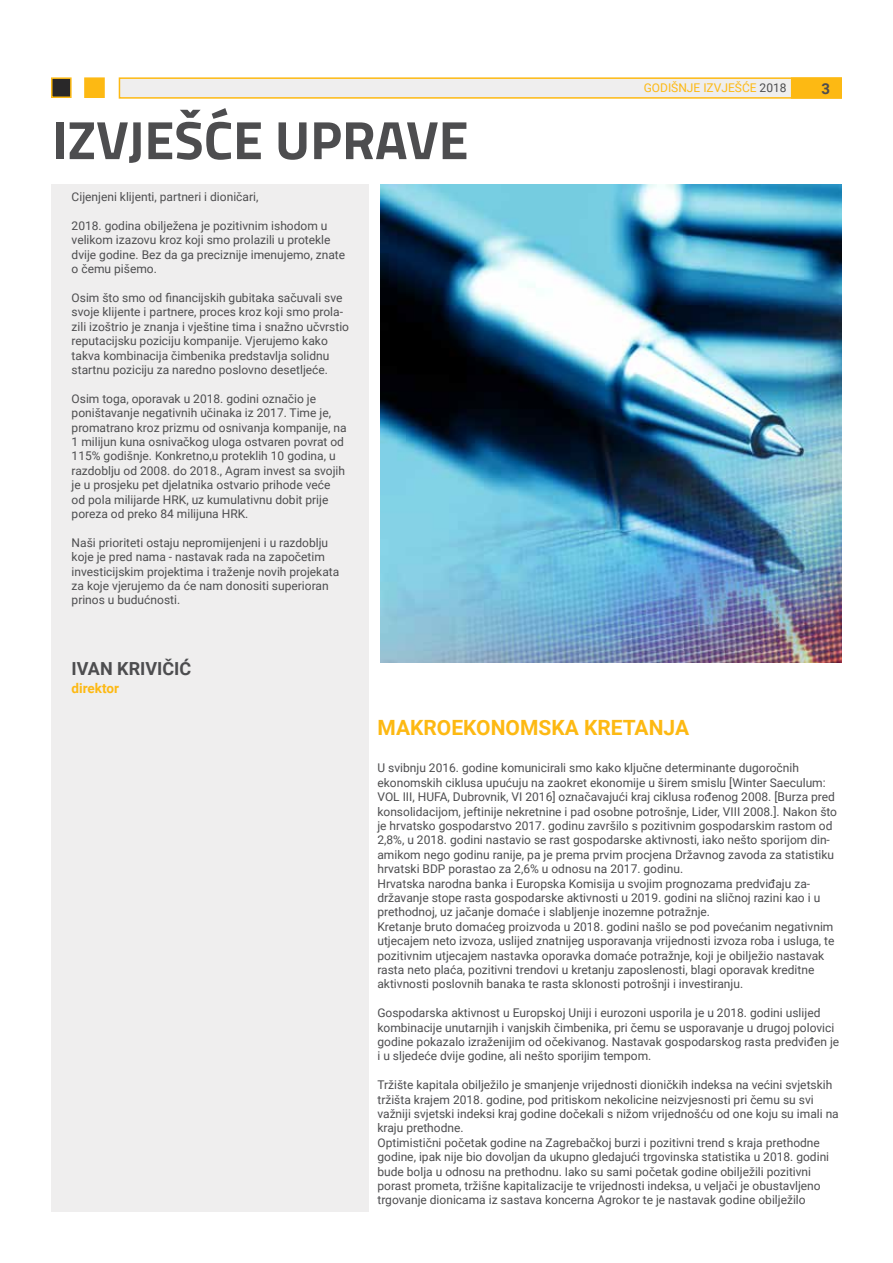
<style>
.page{position:relative;width:893px;height:1263px;background:#fff}
.page>*{position:absolute;margin:0;border:0;box-sizing:border-box;transform-origin:0 0}
.t1{font:700 54px "Titillium";color:#4d4d4f}
.t2{font:700 21px "Roboto";color:#fdb913}
.t3{font:700 18px "Roboto";color:#4d4d4f}
.t4{font:700 15px "Roboto";color:#4d4d4f}
.t5{font:700 13.5px "Roboto";color:#fdb913}
.t6{font:12px/14.4px "Roboto";color:#4d4d4f}
.t7{font:12px "Roboto";color:#fdb913}
.s1{color:#4d4d4f}
</style>
<div class="page">
<div style="left:51px;top:184px;width:317px;height:1028px;background:#efeeee"></div>
<img style="left:380px;top:184px;width:462px;height:478px">
<div style="left:119px;top:77px;width:723px;height:22px;background:#efeeee;border:2px solid #fdb913"></div>
<div style="left:791px;top:77px;width:51px;height:22px;background:#fdb913;border:2px solid #fdb913"></div>
<div style="left:84px;top:77px;width:21px;height:21px;background:#fdb913;border:2px solid #fdb913"></div>
<div style="left:51px;top:77px;width:21px;height:21px;background:#292829;border:2px solid #fdb913"></div>
<h1 class="t1" style="left:52px;top:99px;width:418px">IZVJEŠĆE UPRAVE</h1>
<p class="t6" style="left:72px;top:189px;width:188px">Cijenjeni klijenti, partneri i dioničari,</p>
<p class="t6" style="left:72px;top:218px;width:275px">2018. godina obilježena je pozitivnim ishodom u velikom izazovu kroz koji smo prolazili u protekle dvije godine. Bez da ga preciznije imenujemo, znate o čemu pišemo.</p>
<p class="t6" style="left:72px;top:290px;width:279px">Osim što smo od financijskih gubitaka sačuvali sve svoje klijente i partnere, proces kroz koji smo prola&shy;zili izoštrio je znanja i vještine tima i snažno učvrstio reputacijsku poziciju kompanije. Vjerujemo kako takva kombinacija čimbenika predstavlja solidnu startnu poziciju za naredno poslovno desetljeće.</p>
<p class="t6" style="left:72px;top:391px;width:277px">Osim toga, oporavak u 2018. godini označio je poništavanje negativnih učinaka iz 2017. Time je, promatrano kroz prizmu od osnivanja kompanije, na 1 milijun kuna osnivačkog uloga ostvaren povrat od 115% godišnje. Konkretno,u proteklih 10 godina, u razdoblju od 2008. do 2018., Agram invest sa svojih je u prosjeku pet djelatnika ostvario prihode veće od pola milijarde HRK, uz kumulativnu dobit prije poreza od preko 84 milijuna HRK.</p>
<p class="t6" style="left:72px;top:535px;width:269px">Naši prioriteti ostaju nepromijenjeni i u razdoblju koje je pred nama - nastavak rada na započetim investicijskim projektima i traženje novih projekata za koje vjerujemo da će nam donositi superioran prinos u budućnosti.</p>
<h3 class="t3" style="left:72px;top:656px;width:121px">IVAN KRIVIČIĆ</h3>
<p class="t5" style="left:72px;top:679px;width:49px">direktor</p>
<p class="t7" style="left:644px;top:79px;width:144px">GODIŠNJE IZVJEŠĆE <span class="s1">2018</span></p>
<p class="t4" style="left:821px;top:79px;width:10px">3</p>
<h2 class="t2" style="left:377px;top:713px;width:313px">MAKROEKONOMSKA KRETANJA</h2>
<p class="t6" style="left:377px;top:760px;width:461px">U svibnju 2016. godine komunicirali smo kako ključne determinante dugoročnih ekonomskih ciklusa upućuju na zaokret ekonomije u širem smislu [Winter Saeculum:<br>VOL III, HUFA, Dubrovnik, VI 2016] označavajući kraj ciklusa rođenog 2008. [Burza pred konsolidacijom, jeftinije nekretnine i pad osobne potrošnje, Lider, VIII 2008.]. Nakon što je hrvatsko gospodarstvo 2017. godinu završilo s pozitivnim gospodarskim rastom od 2,8%, u 2018. godini nastavio se rast gospodarske aktivnosti, iako nešto sporijom din&shy;amikom nego godinu ranije, pa je prema prvim procjena Državnog zavoda za statistiku hrvatski BDP porastao za 2,6% u odnosu na 2017. godinu.<br>Hrvatska narodna banka i Europska Komisija u svojim prognozama predviđaju za&shy;državanje stope rasta gospodarske aktivnosti u 2019. godini na sličnoj razini kao i u prethodnoj, uz jačanje domaće i slabljenje inozemne potražnje.<br>Kretanje bruto domaćeg proizvoda u 2018. godini našlo se pod povećanim negativnim utjecajem neto izvoza, uslijed znatnijeg usporavanja vrijednosti izvoza roba i usluga, te pozitivnim utjecajem nastavka oporavka domaće potražnje, koji je obilježio nastavak rasta neto plaća, pozitivni trendovi u kretanju zaposlenosti, blagi oporavak kreditne aktivnosti poslovnih banaka te rasta sklonosti potrošnji i investiranju.</p>
<p class="t6" style="left:377px;top:1005px;width:463px">Gospodarska aktivnost u Europskoj Uniji i eurozoni usporila je u 2018. godini uslijed kombinacije unutarnjih i vanjskih čimbenika, pri čemu se usporavanje u drugoj polovici godine pokazalo izraženijim od očekivanog. Nastavak gospodarskog rasta predviđen je i u sljedeće dvije godine, ali nešto sporijim tempom.</p>
<p class="t6" style="left:377px;top:1077px;width:463px">Tržište kapitala obilježilo je smanjenje vrijednosti dioničkih indeksa na većini svjetskih tržišta krajem 2018. godine, pod pritiskom nekolicine neizvjesnosti pri čemu su svi važniji svjetski indeksi kraj godine dočekali s nižom vrijednošću od one koju su imali na kraju prethodne.<br>Optimistični početak godine na Zagrebačkoj burzi i pozitivni trend s kraja prethodne godine, ipak nije bio dovoljan da ukupno gledajući trgovinska statistika u 2018. godini bude bolja u odnosu na prethodnu. Iako su sami početak godine obilježili pozitivni porast prometa, tržišne kapitalizacije te vrijednosti indeksa, u veljači je obustavljeno trgovanje dionicama iz sastava koncerna Agrokor te je nastavak godine obilježilo</p>
</div>
